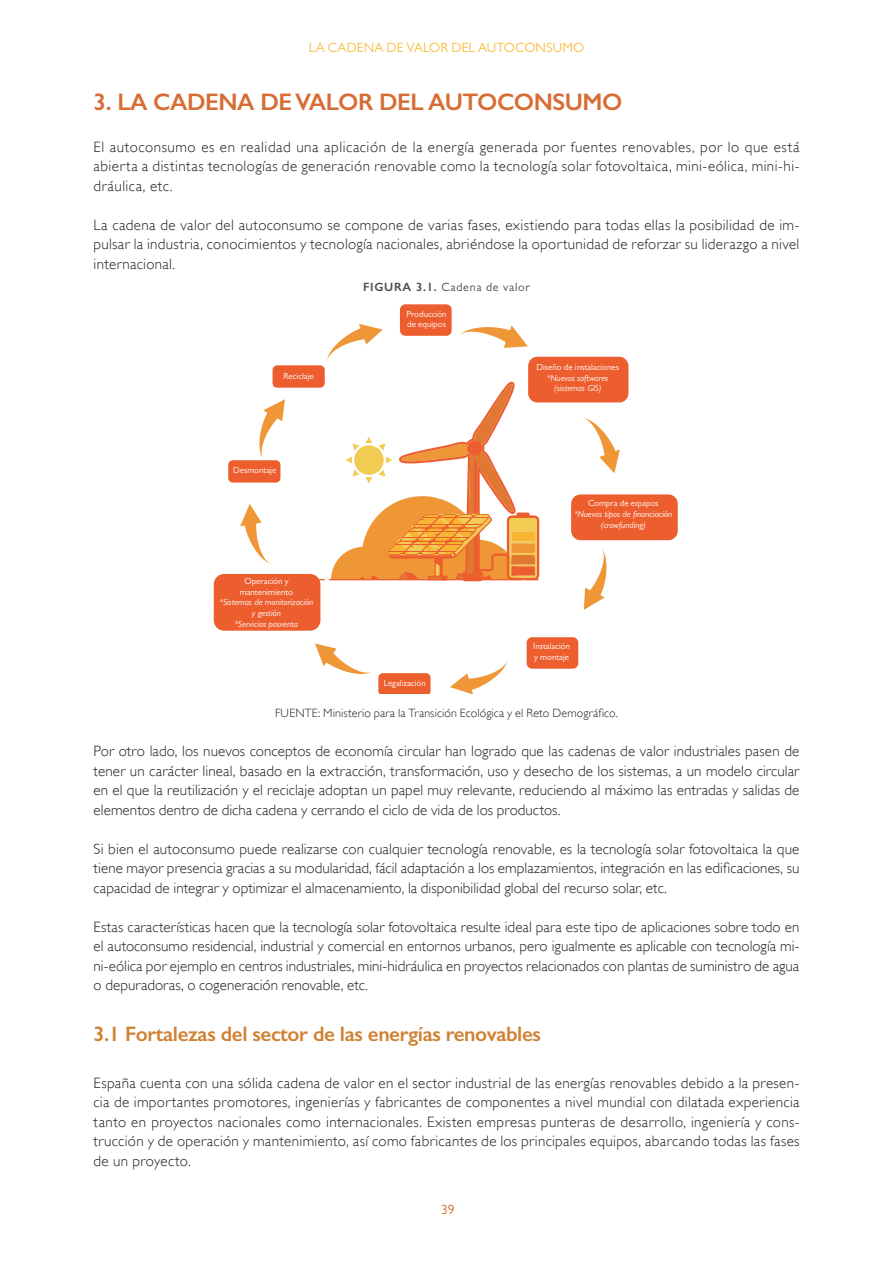
<style>
.page{position:relative;width:893px;height:1263px;background:#fff}
.page>*{position:absolute;margin:0;border:0;box-sizing:border-box;transform-origin:0 0}
.t1{font:600 24px "Gill Sans";letter-spacing:-.02em;color:#d76d34}
.t2{font:600 21px "Gill Sans";letter-spacing:-.02em;color:#d08134}
.t3{font:300 15px/19.5px "Gill Sans";letter-spacing:.015em;color:#231f20;text-align:justify}
.t4{font:13.5px "Gill Sans";letter-spacing:.01em;color:#f9be41}
.t5{font:13.5px "Gill Sans";color:#d76d34}
.t6{font:300 12px "Gill Sans";letter-spacing:.01em;color:#231f20}
.t7{font:12px "Gill Sans";letter-spacing:.06em;color:#4b4c4d}
.t8{font:italic 8.85px/10.6px "Gill Sans";color:#fff;text-align:center}
.t9{font:8.85px/10.6px "Gill Sans";color:#fff}
.s1{font-weight:600}
.s2{font-style:normal}
</style>
<div class="page">
<div style="left:528px;top:357px;width:100px;height:45px;background:#ed5e2f;border-radius:9px"></div>
<div style="left:571px;top:494px;width:107px;height:46px;background:#ed5e2f;border-radius:9px"></div>
<div style="left:214px;top:574px;width:106px;height:57px;background:#ed5e2f;border-radius:10px"></div>
<div style="left:527px;top:637px;width:51px;height:32px;background:#ed5e2f;border-radius:5px"></div>
<div style="left:400px;top:304px;width:52px;height:32px;background:#ed5e2f;border-radius:5px"></div>
<div style="left:228px;top:460px;width:52px;height:23px;background:#ed5e2f;border-radius:5px"></div>
<div style="left:273px;top:365px;width:52px;height:23px;background:#ed5e2f;border-radius:5px"></div>
<hr style="left:329px;top:579px;width:193px;height:1px;background:#ed5e2f">
<svg style="left:331px;top:377px;width:208px;height:204px"></svg>
<svg style="left:460px;top:325px;width:68px;height:23px"></svg>
<svg style="left:583px;top:418px;width:37px;height:55px"></svg>
<svg style="left:584px;top:549px;width:23px;height:61px"></svg>
<svg style="left:450px;top:661px;width:57px;height:33px"></svg>
<svg style="left:315px;top:643px;width:116px;height:51px"></svg>
<svg style="left:240px;top:504px;width:31px;height:60px"></svg>
<svg style="left:259px;top:399px;width:26px;height:60px"></svg>
<svg style="left:327px;top:324px;width:56px;height:37px"></svg>
<p class="t4" style="left:309px;top:40px;width:277px">LA CADENA DE VALOR DEL AUTOCONSUMO</p>
<h1 class="t1" style="left:94px;top:88px;width:530px">3. LA CADENA DE VALOR DEL AUTOCONSUMO</h1>
<p class="t3" style="left:94px;top:137px;width:707px">El autoconsumo es en realidad una aplicación de la energía generada por fuentes renovables, por lo que está abierta a distintas tecnologías de generación renovable como la tecnología solar fotovoltaica, mini-eólica, mini-hi&shy;dráulica, etc.</p>
<p class="t3" style="left:94px;top:215px;width:707px">La cadena de valor del autoconsumo se compone de varias fases, existiendo para todas ellas la posibilidad de im&shy;pulsar la industria, conocimientos y tecnología nacionales, abriéndose la oportunidad de reforzar su liderazgo a nivel internacional.</p>
<p class="t7" style="left:363px;top:280px;width:168px"><span class="s1">FIGURA 3.1.</span> Cadena de valor</p>
<p class="t9" style="left:407px;top:308px;width:42px">Producción de equipos</p>
<p class="t9" style="left:283px;top:370px;width:32px">Reciclaje</p>
<p class="t8" style="left:536px;top:362px;width:84px"><span class="s2">Diseño de instalaciones </span>*Nuevos softwares (sistemas GIS)</p>
<p class="t9" style="left:233px;top:465px;width:45px">Desmontaje</p>
<p class="t8" style="left:574px;top:498px;width:99px"><span class="s2">Compra de equipos </span>*Nuevos tipos de financiación (crowfunding)</p>
<p class="t8" style="left:220px;top:576px;width:95px"><span class="s2">Operación y mantenimiento<br></span>*Sistemas de monitorización y gestión<br>*Servicios posventa</p>
<p class="t9" style="left:384px;top:678px;width:44px">Legalización</p>
<p class="t9" style="left:533px;top:641px;width:38px">Instalación y montaje</p>
<p class="t6" style="left:275px;top:706px;width:344px">FUENTE: Ministerio para la Transición Ecológica y el Reto Demográfico.</p>
<p class="t3" style="left:94px;top:741px;width:707px">Por otro lado, los nuevos conceptos de economía circular han logrado que las cadenas de valor industriales pasen de tener un carácter lineal, basado en la extracción, transformación, uso y desecho de los sistemas, a un modelo circular en el que la reutilización y el reciclaje adoptan un papel muy relevante, reduciendo al máximo las entradas y salidas de elementos dentro de dicha cadena y cerrando el ciclo de vida de los productos.</p>
<p class="t3" style="left:94px;top:839px;width:707px">Si bien el autoconsumo puede realizarse con cualquier tecnología renovable, es la tecnología solar fotovoltaica la que tiene mayor presencia gracias a su modularidad, fácil adaptación a los emplazamientos, integración en las edificaciones, su capacidad de integrar y optimizar el almacenamiento, la disponibilidad global del recurso solar, etc.</p>
<p class="t3" style="left:94px;top:917px;width:707px">Estas características hacen que la tecnología solar fotovoltaica resulte ideal para este tipo de aplicaciones sobre todo en el autoconsumo residencial, industrial y comercial en entornos urbanos, pero igualmente es aplicable con tecnología mi&shy;ni-eólica por ejemplo en centros industriales, mini-hidráulica en proyectos relacionados con plantas de suministro de agua o depuradoras, o cogeneración renovable, etc.</p>
<h2 class="t2" style="left:94px;top:1021px;width:449px">3.1 Fortalezas del sector de las energías renovables</h2>
<p class="t3" style="left:94px;top:1073px;width:707px">España cuenta con una sólida cadena de valor en el sector industrial de las energías renovables debido a la presen&shy;cia de importantes promotores, ingenierías y fabricantes de componentes a nivel mundial con dilatada experiencia tanto en proyectos nacionales como internacionales. Existen empresas punteras de desarrollo, ingeniería y cons&shy;trucción y de operación y mantenimiento, así como fabricantes de los principales equipos, abarcando todas las fases de un proyecto.</p>
<p class="t5" style="left:441px;top:1201px;width:15px">39</p>
</div>
